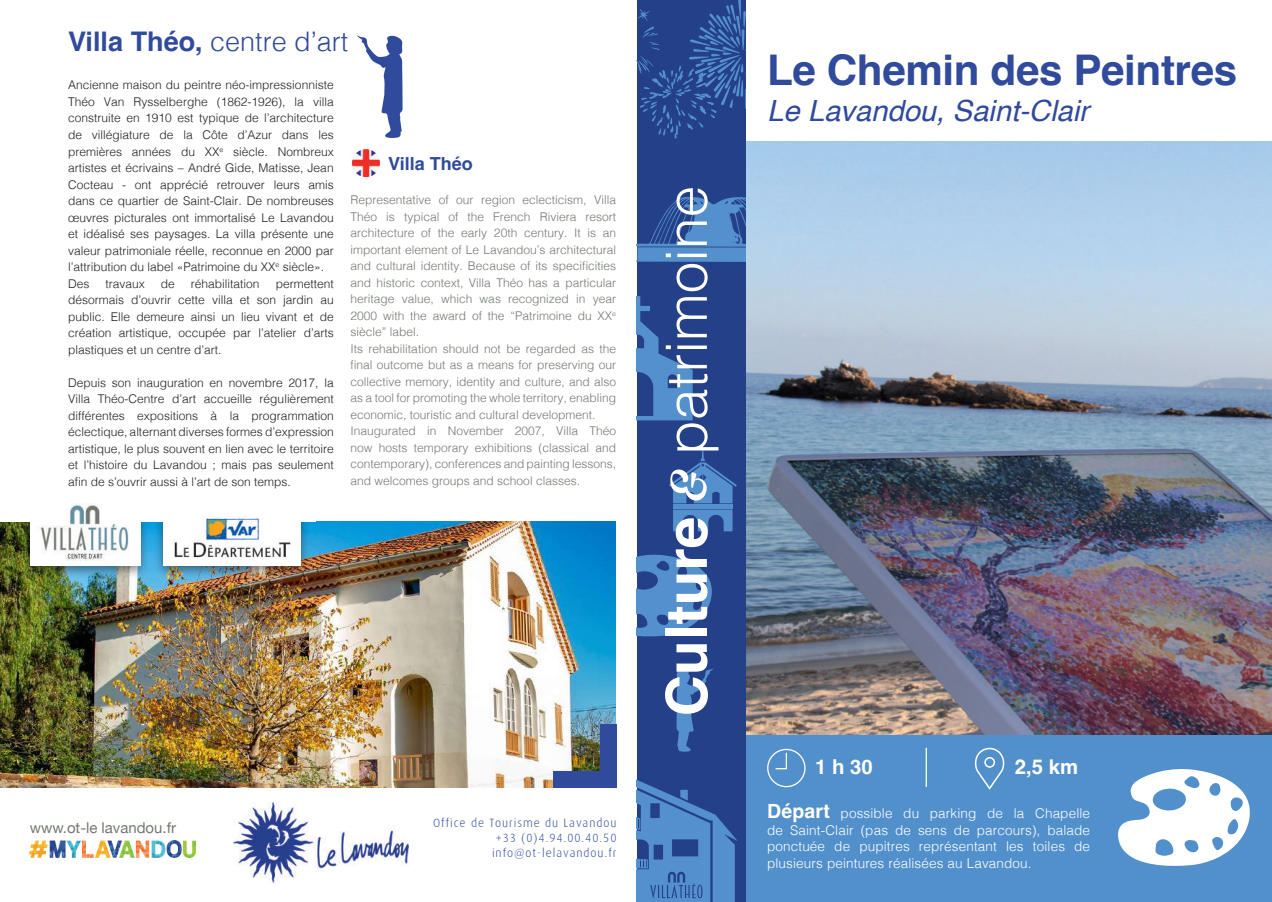
<style>
.page{position:relative;width:1272px;height:902px;background:#fff}
.page>*{position:absolute;margin:0;border:0;box-sizing:border-box;transform-origin:0 0}
.t1{font:300 57px "Helvetica";color:#fff}
.t2{font:700 42.3px "Helvetica";letter-spacing:-.01em;color:#304a9c}
.t3{font:italic 29.25px "Helvetica";color:#304a9c}
.t4{font:300 27px "Helvetica";color:#304a9c}
.t5{font:700 20.4px "Helvetica";color:#fff}
.t6{font:700 18px "Helvetica";color:#304a9c}
.t7{font:15px "Helvetica Neue";color:#737970}
.t8{font:300 13.5px/16.5px "Helvetica";letter-spacing:.01em;color:#fff;text-align:justify}
.t9{font:300 12px/16.5px "Helvetica";color:#231f20;text-align:justify}
.t10{font:300 12px/16.5px "Helvetica";color:#737970}
.t11{font:300 12px/14.9px "Dax";letter-spacing:.08em;color:#304a9c;text-align:right}
.s1{font-weight:700}
.s2{font-family:"Brannboll Ny Personal Use Only";font-weight:400}
.s3{font-weight:700;font-size:19.5px}
</style>
<div class="page">
<img style="left:745px;top:140px;width:526px;height:595px">
<div style="left:733px;top:735px;width:538px;height:166px;background:#5290cc"></div>
<svg style="left:767px;top:748px;width:38px;height:39px"></svg>
<svg style="left:974px;top:747px;width:31px;height:42px"></svg>
<img style="left:0;top:521px;width:616px;height:266px">
<svg style="left:357px;top:35px;width:45px;height:103px"></svg>
<div style="left:553px;top:771px;width:63px;height:16px;background:#304a9c"></div>
<div style="left:600px;top:724px;width:16px;height:63px;background:#304a9c"></div>
<img style="left:351px;top:148px;width:30px;height:30px;border-radius:15px">
<div style="left:350px;top:148px;width:31px;height:31px;border:2px solid #fff;border-radius:50%"></div>
<div style="left:21px;top:499px;width:128px;height:80px;background:#231f20;opacity:.5"></div>
<div style="left:30px;top:504px;width:110px;height:62px;background:#fff"></div>
<div style="left:154px;top:499px;width:156px;height:80px;background:#231f20;opacity:.5"></div>
<div style="left:163px;top:504px;width:137px;height:62px;background:#fff"></div>
<div style="left:0;top:497px;width:316px;height:24px;background:#fff"></div>
<img style="left:39px;top:504px;width:90px;height:57px">
<img style="left:174px;top:516px;width:117px;height:42px">
<div style="left:636px;top:0;width:109px;height:901px;background:#244089"></div>
<svg style="left:636px;top:197px;width:109px;height:65px"></svg>
<svg style="left:636px;top:296px;width:56px;height:124px"></svg>
<svg style="left:636px;top:776px;width:101px;height:126px"></svg>
<svg style="left:636px;top:554px;width:76px;height:82px"></svg>
<svg style="left:676px;top:668px;width:37px;height:83px"></svg>
<svg style="left:673px;top:509px;width:59px;height:22px"></svg>
<hr style="left:673px;top:504px;width:59px;height:4px;background:#5490cc">
<svg style="left:669px;top:443px;width:68px;height:60px"></svg>
<svg style="left:636px;top:0;width:110px;height:139px"></svg>
<svg style="left:1118px;top:769px;width:132px;height:96px"></svg>
<hr style="left:925px;top:747px;width:1px;height:39px;background:#fff">
<img style="left:234px;top:802px;width:175px;height:80px">
<img style="left:30px;top:840px;width:166px;height:17px">
<h3 class="t4" style="left:68px;top:19px;width:282px"><span class="s1">Villa Théo,</span> centre d’art</h3>
<p class="t9" style="left:68px;top:76px;width:267px;text-align:left">Ancienne maison du peintre néo-impressionniste Théo Van Rysselberghe (1862-1926), la villa construite en 1910 est typique de l’architecture de villégiature de la Côte d’Azur dans les premières années du XX<sup>e</sup> siècle. Nombreux artistes et écrivains – André Gide, Matisse, Jean Cocteau - ont apprécié retrouver leurs amis dans ce quartier de Saint-Clair. De nombreuses œuvres picturales ont immortalisé Le Lavandou et idéalisé ses paysages. La villa présente une valeur patrimoniale réelle, reconnue en 2000 par l’attribution du label «Patrimoine du XX<sup>e</sup> siècle».<br>Des</p>
<p class="t9" style="left:105px;top:274px;width:41px">travaux</p>
<p class="t9" style="left:161px;top:274px;width:16px">de</p>
<p class="t9" style="left:191px;top:274px;width:70px">réhabilitation</p>
<p class="t9" style="left:68px;top:274px;width:267px;text-indent:207px">permettent désormais d’ouvrir cette villa et son jardin au public. Elle demeure ainsi un lieu vivant et de création artistique, occupée par l’atelier d’arts plastiques et un centre d’art.</p>
<p class="t9" style="left:68px;top:373px;width:267px">Depuis son inauguration en novembre 2017, la Villa Théo-Centre d’art accueille régulièrement différentes expositions à la programmation éclectique, alternant diverses formes d’expression artistique, le plus souvent en lien avec le territoire et l’histoire du Lavandou ; mais pas seulement afin de s’ouvrir aussi à l’art de son temps.</p>
<h3 class="t6" style="left:388px;top:152px;width:86px">Villa Théo</h3>
<p class="t10" style="left:350px;top:191px;width:267px">Representative of our region eclecticism, Villa Théo is typical of the French Riviera resort architecture of the early 20th century. It is an important element of Le Lavandou’s architectural and cultural identity. Because of its specificities and historic context, Villa Théo has a particular heritage value, which was recognized in year 2000 with the award of the “Patrimoine du XX<sup>e </sup>siècle” label.<br>Its rehabilitation should not be regarded as the final outcome but as a means for preserving our collective memory, identity and culture, and also as a tool for promoting the whole territory, enabling economic, touristic and cultural development.<br>Inaugurated in November 2007, Villa Théo now hosts temporary exhibitions (classical and contemporary), conferences and painting lessons, and welcomes groups and school classes.</p>
<h1 class="t1" style="left:638px;top:716px;width:532px;rotate:-90deg"><span class="s1">Culture</span> <span class="s2">&amp;</span> patrimoine</h1>
<p class="t7" style="left:30px;top:816px;width:148px">www.ot-le lavandou.fr</p>
<p class="t11" style="left:433px;top:816px;width:185px">Office de Tourisme du Lavandou +33 (0)4.94.00.40.50 info@ot-lelavandou.fr</p>
<h2 class="t2" style="left:767px;top:44px;width:471px">Le Chemin des Peintres</h2>
<h3 class="t3" style="left:767px;top:87px;width:323px">Le Lavandou, Saint-Clair</h3>
<h3 class="t5" style="left:815px;top:754px;width:59px">1 h 30</h3>
<h3 class="t5" style="left:1014px;top:754px;width:65px">2,5 km</h3>
<p class="t8" style="left:767px;top:804px;width:324px"><span class="s3">Départ</span> possible du parking de la Chapelle de Saint-Clair (pas de sens de parcours), balade ponctuée de pupitres représentant les toiles de plusieurs peintures réalisées au Lavandou.</p>
</div>
